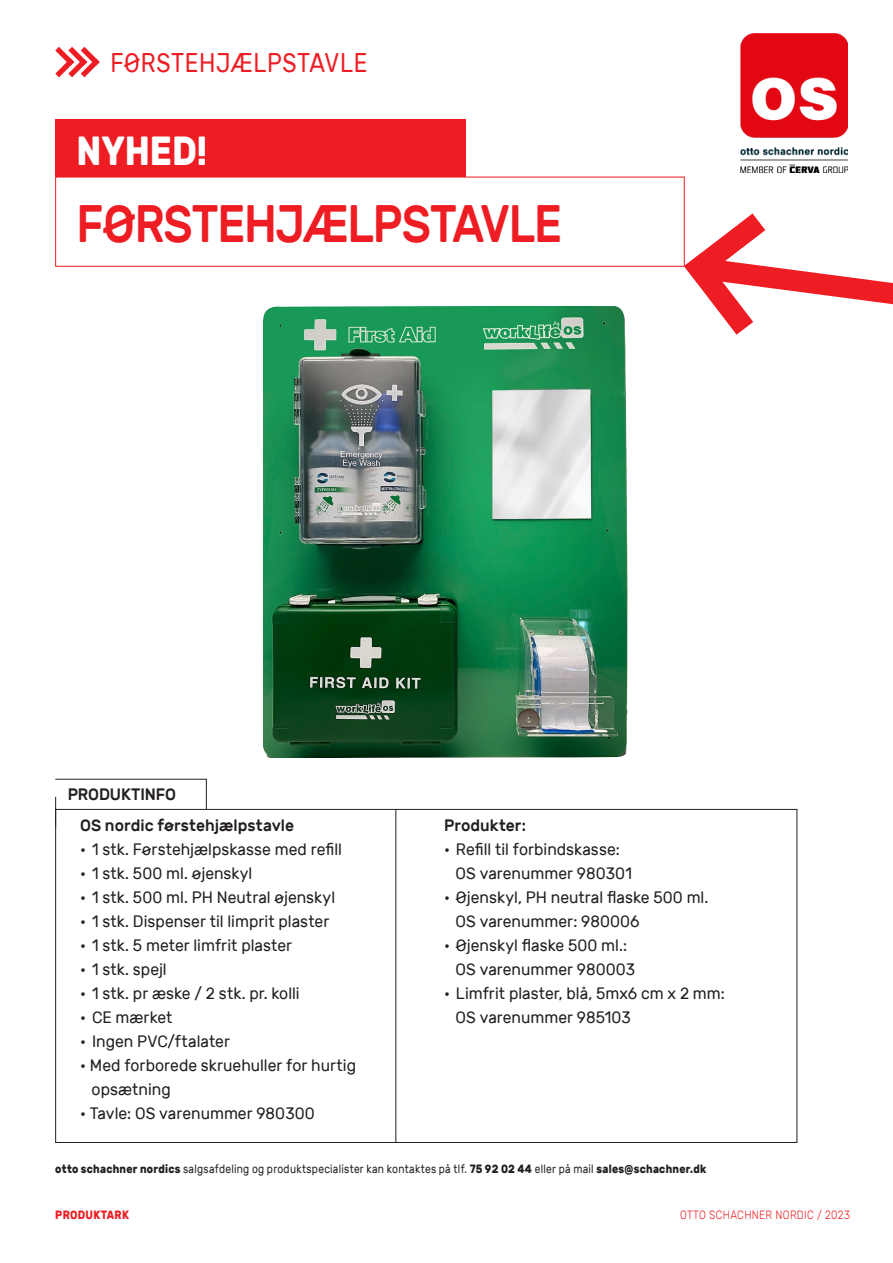
<style>
.page{position:relative;width:893px;height:1263px;background:#fff}
.page>*{position:absolute;margin:0;border:0;box-sizing:border-box;transform-origin:0 0}
.t1{font:500 52.5px "Rubik";letter-spacing:-.025em;color:#ee1d23;scale:.86 1}
.t2{font:700 40.5px "Rubik";letter-spacing:-.005em;color:#fff;scale:.85 1}
.t3{font:27px "Rubik";letter-spacing:.03em;color:#ee1d23;scale:.85 1}
.t4{font:16.5px/24px "Rubik";color:#231f20;scale:.95 1}
.t5{font:500 16.5px "Rubik";letter-spacing:.005em;color:#231f20;scale:.95 1}
.t6{font:12px "Rubik";letter-spacing:.025em;color:#231f20;scale:.85 1}
.t7{font:300 12px "Rubik";letter-spacing:.03em;color:#ee1d23;scale:.86 1}
.t8{font:700 12px "Rubik";letter-spacing:.03em;color:#ee1d23;scale:.86 1}
.s1{font-weight:700}
</style>
<div class="page">
<div style="left:55px;top:177px;width:630px;height:90px;border:1px solid #ee1d23"></div>
<svg style="left:55px;top:46px;width:45px;height:32px"></svg>
<div style="left:55px;top:119px;width:411px;height:58px;background:#ee1d23"></div>
<img style="left:740px;top:33px;width:108px;height:140px">
<hr style="left:55px;top:797px;width:1px;height:30px;background:#231f20">
<hr style="left:55px;top:779px;width:151px;height:1px;background:#231f20">
<hr style="left:206px;top:779px;width:1px;height:30px;background:#231f20">
<svg style="left:661px;top:192px;width:232px;height:143px"></svg>
<img style="left:263px;top:306px;width:365px;height:452px">
<hr style="left:395px;top:809px;width:1px;height:333px;background:#231f20">
<p class="t3" style="left:111px;top:48px;width:304px">FØRSTEHJÆLPSTAVLE</p>
<p class="t2" style="left:77px;top:127px;width:155px">NYHED!</p>
<p class="t1" style="left:77px;top:194px;width:566px">FØRSTEHJÆLPSTAVLE</p>
<p class="t5" style="left:68px;top:785px;width:115px">PRODUKTINFO</p>
<p class="t5" style="left:80px;top:816px;width:227px">OS nordic førstehjælpstavle</p>
<p class="t4" style="left:80px;top:837px;width:277px">• 1 stk. Førstehjælpskasse med refill</p>
<p class="t4" style="left:80px;top:861px;width:183px">• 1 stk. 500 ml. øjenskyl</p>
<p class="t4" style="left:80px;top:885px;width:270px">• 1 stk. 500 ml. PH Neutral øjenskyl</p>
<p class="t4" style="left:80px;top:909px;width:264px">• 1 stk. Dispenser til limprit plaster</p>
<p class="t4" style="left:80px;top:933px;width:225px">• 1 stk. 5 meter limfrit plaster</p>
<p class="t4" style="left:80px;top:957px;width:93px">• 1 stk. spejl</p>
<p class="t4" style="left:80px;top:981px;width:233px">• 1 stk. pr æske / 2 stk. pr. kolli</p>
<p class="t4" style="left:80px;top:1005px;width:99px">• CE mærket</p>
<p class="t4" style="left:80px;top:1029px;width:159px">• Ingen PVC/ftalater</p>
<p class="t4" style="left:92px;top:1053px;width:280px;text-indent:-11px">• Med forborede skruehuller for hurtig opsætning</p>
<p class="t4" style="left:80px;top:1101px;width:248px">• Tavle: OS varenummer 980300</p>
<p class="t5" style="left:444px;top:816px;width:88px">Produkter:</p>
<p class="t4" style="left:455px;top:837px;width:187px;text-indent:-11px">• Refill til forbindskasse:<br>OS varenummer 980301</p>
<p class="t4" style="left:455px;top:885px;width:268px;text-indent:-11px">• Øjenskyl, PH neutral flaske 500 ml.<br>OS varenummer: 980006</p>
<p class="t4" style="left:455px;top:933px;width:191px;text-indent:-11px">• Øjenskyl flaske 500 ml.:<br>OS varenummer 980003</p>
<p class="t4" style="left:455px;top:981px;width:285px;text-indent:-11px">• Limfrit plaster, blå, 5mx6 cm x 2 mm:<br>OS varenummer 985103</p>
<p class="t6" style="left:55px;top:1163px;width:768px"><span class="s1">otto schachner nordics</span> salgsafdeling og produktspecialister kan kontaktes på tlf. <span class="s1">75 92 02 44</span> eller på mail <span class="s1">sales@schachner.dk</span></p>
<p class="t8" style="left:55px;top:1208px;width:87px">PRODUKTARK</p>
<p class="t7" style="left:680px;top:1208px;width:199px">OTTO SCHACHNER NORDIC / 2023</p>
</div>
